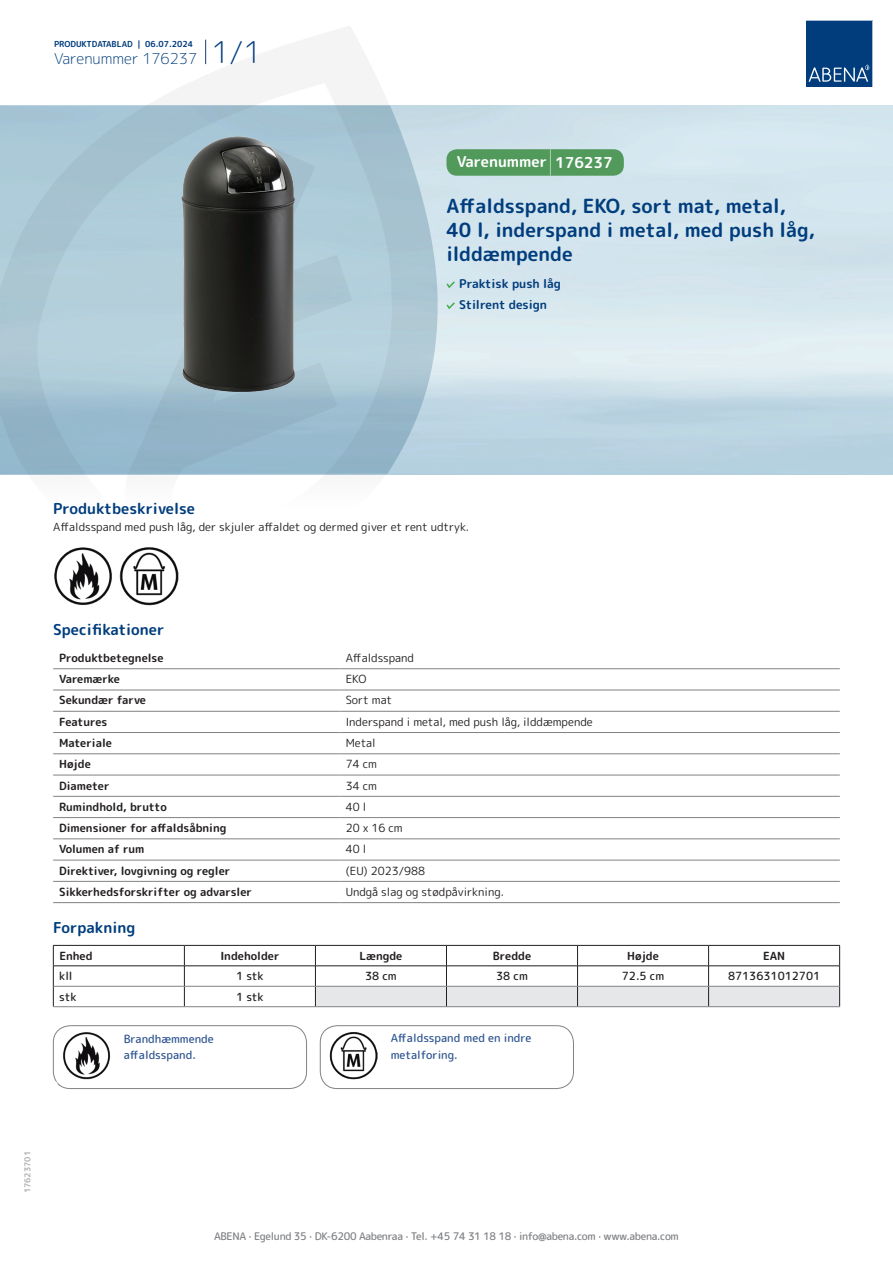
<style>
.page{position:relative;width:893px;height:1263px;background:#fff}
.page>*{position:absolute;margin:0;border:0;box-sizing:border-box;transform-origin:0 0}
.t1{font:700 19.5px/24px "Rounded Mplus 1 c";color:#013d7d}
.t2{font:700 15px "Rounded Mplus 1 c";color:#013d7d}
.t3{font:300 15px "Rounded Mplus 1 c";color:#013d7d}
.t4{font:700 15px "Rounded Mplus 1 c";color:#fff}
.t5{font:700 12px/21px "Rounded Mplus 1 c";color:#013d7d}
.t6{font:700 11.25px "Rounded Mplus 1 c";color:#231f20}
.t7{font:11.25px "Rounded Mplus 1 c";color:#231f20}
.t8{font:500 11.25px/16.5px "Rounded Mplus 1 c";color:#305691}
.t9{font:500 11.25px "Rounded Mplus 1 c";color:#231f20}
.t10{font:500 10.5px "Rounded Mplus 1 c";letter-spacing:-.03em;color:#808285}
.t11{font:700 10.5px "Rounded Mplus 1 c";color:#fff}
.t12{font:700 8.25px "Rounded Mplus 1 c";color:#013d7d}
.t13{font:700 8.25px "Rounded Mplus 1 c";color:#b2b3b7}
.s1{font-size:30px}
.s2{font-size:25.5px}
</style>
<div class="page">
<svg style="left:0;top:26px;width:439px;height:555px"></svg>
<svg style="left:0;top:106px;width:438px;height:368px;background:#a7c5d3"></svg>
<svg style="left:205px;top:40px;width:1px;height:24px"></svg>
<svg style="left:806px;top:20px;width:67px;height:67px;background:#144b86"></svg>
<img style="left:172px;top:127px;width:134px;height:275px">
<img style="left:53px;top:546px;width:60px;height:59px">
<img style="left:119px;top:546px;width:59px;height:60px">
<hr style="left:53px;top:668px;width:287px;height:1px;background:#808285">
<hr style="left:340px;top:668px;width:500px;height:1px;background:#808285">
<hr style="left:53px;top:690px;width:287px;height:1px;background:#808285">
<hr style="left:340px;top:690px;width:500px;height:1px;background:#808285">
<hr style="left:53px;top:711px;width:287px;height:1px;background:#808285">
<hr style="left:340px;top:711px;width:500px;height:1px;background:#808285">
<hr style="left:53px;top:732px;width:287px;height:1px;background:#808285">
<hr style="left:340px;top:732px;width:500px;height:1px;background:#808285">
<hr style="left:53px;top:753px;width:287px;height:1px;background:#808285">
<hr style="left:340px;top:753px;width:500px;height:1px;background:#808285">
<hr style="left:53px;top:775px;width:287px;height:1px;background:#808285">
<hr style="left:340px;top:775px;width:500px;height:1px;background:#808285">
<hr style="left:53px;top:796px;width:287px;height:1px;background:#808285">
<hr style="left:340px;top:796px;width:500px;height:1px;background:#808285">
<hr style="left:53px;top:817px;width:287px;height:1px;background:#808285">
<hr style="left:340px;top:817px;width:500px;height:1px;background:#808285">
<hr style="left:53px;top:838px;width:287px;height:1px;background:#808285">
<hr style="left:340px;top:838px;width:500px;height:1px;background:#808285">
<hr style="left:53px;top:860px;width:287px;height:1px;background:#808285">
<hr style="left:340px;top:860px;width:500px;height:1px;background:#808285">
<hr style="left:53px;top:881px;width:287px;height:1px;background:#808285">
<hr style="left:340px;top:881px;width:500px;height:1px;background:#808285">
<hr style="left:53px;top:902px;width:287px;height:1px;background:#808285">
<hr style="left:340px;top:902px;width:500px;height:1px;background:#808285">
<hr style="left:53px;top:945px;width:131px;height:1px;background:#231f20">
<hr style="left:184px;top:945px;width:131px;height:1px;background:#231f20">
<hr style="left:53px;top:965px;width:131px;height:1px;background:#231f20">
<hr style="left:184px;top:965px;width:131px;height:1px;background:#231f20">
<svg style="left:53px;top:945px;width:1px;height:61px"></svg>
<svg style="left:184px;top:945px;width:1px;height:61px"></svg>
<svg style="left:315px;top:945px;width:525px;height:61px"></svg>
<hr style="left:54px;top:986px;width:130px;height:1px;background:#808285">
<hr style="left:184px;top:986px;width:131px;height:1px;background:#808285">
<hr style="left:315px;top:986px;width:131px;height:1px;background:#808285">
<hr style="left:446px;top:986px;width:131px;height:1px;background:#808285">
<hr style="left:577px;top:986px;width:132px;height:1px;background:#808285">
<hr style="left:709px;top:986px;width:130px;height:1px;background:#808285">
<hr style="left:53px;top:1006px;width:131px;height:1px;background:#808285">
<hr style="left:184px;top:1006px;width:131px;height:1px;background:#808285">
<hr style="left:315px;top:1006px;width:131px;height:1px;background:#808285">
<hr style="left:446px;top:1006px;width:131px;height:1px;background:#808285">
<hr style="left:577px;top:1006px;width:132px;height:1px;background:#808285">
<hr style="left:709px;top:1006px;width:131px;height:1px;background:#808285">
<img style="left:63px;top:1032px;width:47px;height:47px">
<div style="left:53px;top:1025px;width:254px;height:64px;border:1px solid #808285;border-radius:17px"></div>
<img style="left:330px;top:1032px;width:47px;height:47px">
<div style="left:320px;top:1025px;width:254px;height:64px;border:1px solid #808285;border-radius:17px"></div>
<svg style="left:446px;top:281px;width:9px;height:7px"></svg>
<svg style="left:446px;top:302px;width:9px;height:7px"></svg>
<div style="left:446px;top:149px;width:178px;height:27px;background:#52995c;border-radius:10px"></div>
<p class="t12" style="left:54px;top:38px;width:141px">PRODUKTDATABLAD | 06.07.2024</p>
<h2 class="t3" style="left:54px;top:48px;width:209px">Varenummer 176237 <span class="s1">1/1</span></h2>
<h2 class="t4" style="left:457px;top:151px;width:157px">Varenummer <span class="s2">|</span> 176237</h2>
<h1 class="t1" style="left:446px;top:194px;width:370px">Affaldsspand, EKO, sort mat, metal,<br>40 l, inderspand i metal, med push låg, ilddæmpende</h1>
<p class="t5" style="left:459px;top:273px;width:103px">Praktisk push låg<br>Stilrent design</p>
<h2 class="t2" style="left:53px;top:498px;width:143px">Produktbeskrivelse</h2>
<p class="t7" style="left:53px;top:518px;width:417px">Affaldsspand med push låg, der skjuler affaldet og dermed giver et rent udtryk.</p>
<h2 class="t2" style="left:53px;top:619px;width:113px">Specifikationer</h2>
<p class="t6" style="left:59px;top:650px;width:106px">Produktbetegnelse</p>
<p class="t7" style="left:346px;top:650px;width:70px">Affaldsspand</p>
<p class="t6" style="left:59px;top:671px;width:62px">Varemærke</p>
<p class="t7" style="left:346px;top:671px;width:22px">EKO</p>
<p class="t6" style="left:59px;top:692px;width:88px">Sekundær farve</p>
<p class="t7" style="left:346px;top:692px;width:48px">Sort mat</p>
<p class="t6" style="left:59px;top:714px;width:50px">Features</p>
<p class="t7" style="left:346px;top:714px;width:249px">Inderspand i metal, med push låg, ilddæmpende</p>
<p class="t6" style="left:59px;top:735px;width:54px">Materiale</p>
<p class="t7" style="left:346px;top:735px;width:31px">Metal</p>
<p class="t6" style="left:59px;top:756px;width:33px">Højde</p>
<p class="t7" style="left:346px;top:756px;width:33px">74 cm</p>
<p class="t6" style="left:59px;top:777px;width:52px">Diameter</p>
<p class="t7" style="left:346px;top:777px;width:33px">34 cm</p>
<p class="t6" style="left:59px;top:799px;width:109px">Rumindhold, brutto</p>
<p class="t7" style="left:346px;top:799px;width:22px">40 l</p>
<p class="t6" style="left:59px;top:820px;width:169px">Dimensioner for affaldsåbning</p>
<p class="t7" style="left:346px;top:820px;width:59px">20 x 16 cm</p>
<p class="t6" style="left:59px;top:841px;width:87px">Volumen af rum</p>
<p class="t7" style="left:346px;top:841px;width:22px">40 l</p>
<p class="t6" style="left:59px;top:862px;width:173px">Direktiver, lovgivning og regler</p>
<p class="t7" style="left:346px;top:862px;width:81px">(EU) 2023/988</p>
<p class="t6" style="left:59px;top:884px;width:194px">Sikkerhedsforskrifter og advarsler</p>
<p class="t7" style="left:346px;top:884px;width:160px">Undgå slag og stødpåvirkning.</p>
<h2 class="t2" style="left:53px;top:917px;width:84px">Forpakning</h2>
<p class="t6" style="left:59px;top:948px;width:35px">Enhed</p>
<p class="t6" style="left:220px;top:948px;width:61px">Indeholder</p>
<p class="t6" style="left:359px;top:948px;width:44px">Længde</p>
<p class="t6" style="left:493px;top:948px;width:40px">Bredde</p>
<p class="t6" style="left:627px;top:948px;width:33px">Højde</p>
<p class="t6" style="left:763px;top:948px;width:24px">EAN</p>
<p class="t9" style="left:59px;top:968px;width:15px">kll</p>
<p class="t9" style="left:236px;top:968px;width:29px">1 stk</p>
<p class="t9" style="left:365px;top:968px;width:33px">38 cm</p>
<p class="t9" style="left:496px;top:968px;width:33px">38 cm</p>
<p class="t9" style="left:622px;top:968px;width:44px">72.5 cm</p>
<p class="t9" style="left:728px;top:968px;width:94px">8713631012701</p>
<p class="t9" style="left:59px;top:988px;width:19px">stk</p>
<p class="t9" style="left:236px;top:988px;width:29px">1 stk</p>
<p class="t8" style="left:124px;top:1030px;width:92px">Brandhæmmende affaldsspand.</p>
<p class="t8" style="left:391px;top:1030px;width:142px">Affaldsspand med en indre metalforing.</p>
<p class="t11" style="left:53px;top:1077px;width:7px">*</p>
<p class="t13" style="left:22px;top:1193px;width:44px;rotate:-90deg">17623701</p>
<p class="t10" style="left:214px;top:1229px;width:466px">ABENA · Egelund 35 · DK-6200 Aabenraa · Tel. +45 74 31 18 18 · info@abena.com · www.abena.com</p>
</div>
